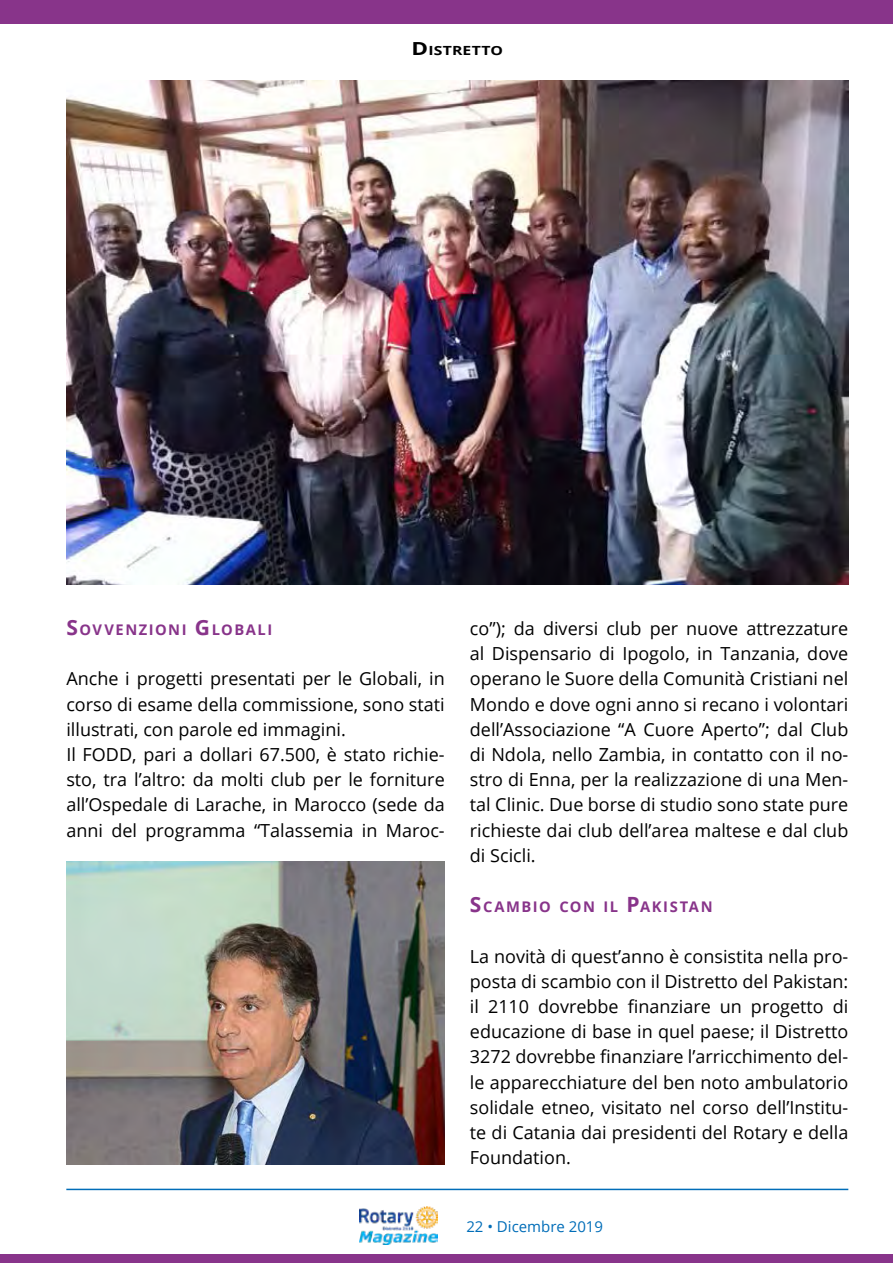
<style>
.page{position:relative;width:893px;height:1263px;background:#fff}
.page>*{position:absolute;margin:0;border:0;box-sizing:border-box;transform-origin:0 0}
.t1{font:18px/25.2px "Open Sans";color:#000;text-align:justify}
.t2{font:15px "Open Sans";color:#006db8}
.t3{font:700 14.7px "Open Sans";color:#88348a}
.t4{font:700 12.6px "Open Sans";color:#000;scale:1.25 1}
.s1{font-size:18px}
.s2{font-size:21px}
</style>
<div class="page">
<img style="left:359px;top:1206px;width:78px;height:39px">
<hr style="left:66px;top:1189px;width:782px;height:1px;background:#006db8">
<div style="left:0;top:1254px;width:893px;height:9px;background:#88348a"></div>
<div style="left:0;top:0;width:893px;height:23px;background:#88348a"></div>
<img style="left:66px;top:80px;width:782px;height:504px">
<img style="left:66px;top:862px;width:379px;height:302px">
<p class="t4" style="left:412px;top:42px;width:22px"><span class="s1">D</span>ISTRETTO</p>
<p class="t3" style="left:66px;top:619px;width:93px"><span class="s2">S</span>OVVENZIONI</p>
<p class="t3" style="left:195px;top:619px;width:28px"><span class="s2">G</span>LOBALI</p>
<p class="t1" style="left:66px;top:666px;width:380px;text-align:left">Anche i progetti presentati per le Globali, in corso di esame della commissione, sono stati illustrati, con parole ed immagini.<br>Il FODD, pari a dollari 67.500, è stato richie&shy;sto, tra l’altro: da molti club per le forniture all’Ospedale di Larache, in Marocco (sede da anni del programma “Talassemia in Maroc-</p>
<p class="t1" style="left:470px;top:615px;width:380px">co”); da diversi club per nuove attrezzature al Dispensario di Ipogolo, in Tanzania, dove operano le Suore della Comunità Cristiani nel Mondo e dove ogni anno si recano i volontari dell’Associazione “A Cuore Aperto”; dal Club di Ndola, nello Zambia, in contatto con il no&shy;stro di Enna, per la realizzazione di una Men&shy;tal Clinic. Due borse di studio sono state pure richieste dai club dell’area maltese e dal club di Scicli.</p>
<p class="t3" style="left:470px;top:896px;width:26px"><span class="s2">S</span>CAMBIO</p>
<p class="t3" style="left:559px;top:896px;width:13px">CON</p>
<p class="t3" style="left:603px;top:896px;width:48px">IL <span class="s2">P</span>AKISTAN</p>
<p class="t1" style="left:470px;top:943px;width:380px">La novità di quest’anno è consistita nella pro&shy;posta di scambio con il Distretto del Pakistan: il 2110 dovrebbe finanziare un progetto di educazione di base in quel paese; il Distretto 3272 dovrebbe finanziare l’arricchimento del&shy;le apparecchiature del ben noto ambulatorio solidale etneo, visitato nel corso dell’Institu&shy;te di Catania dai presidenti del Rotary e della Foundation.</p>
<p class="t2" style="left:466px;top:1216px;width:138px">22 • Dicembre 2019</p>
</div>
